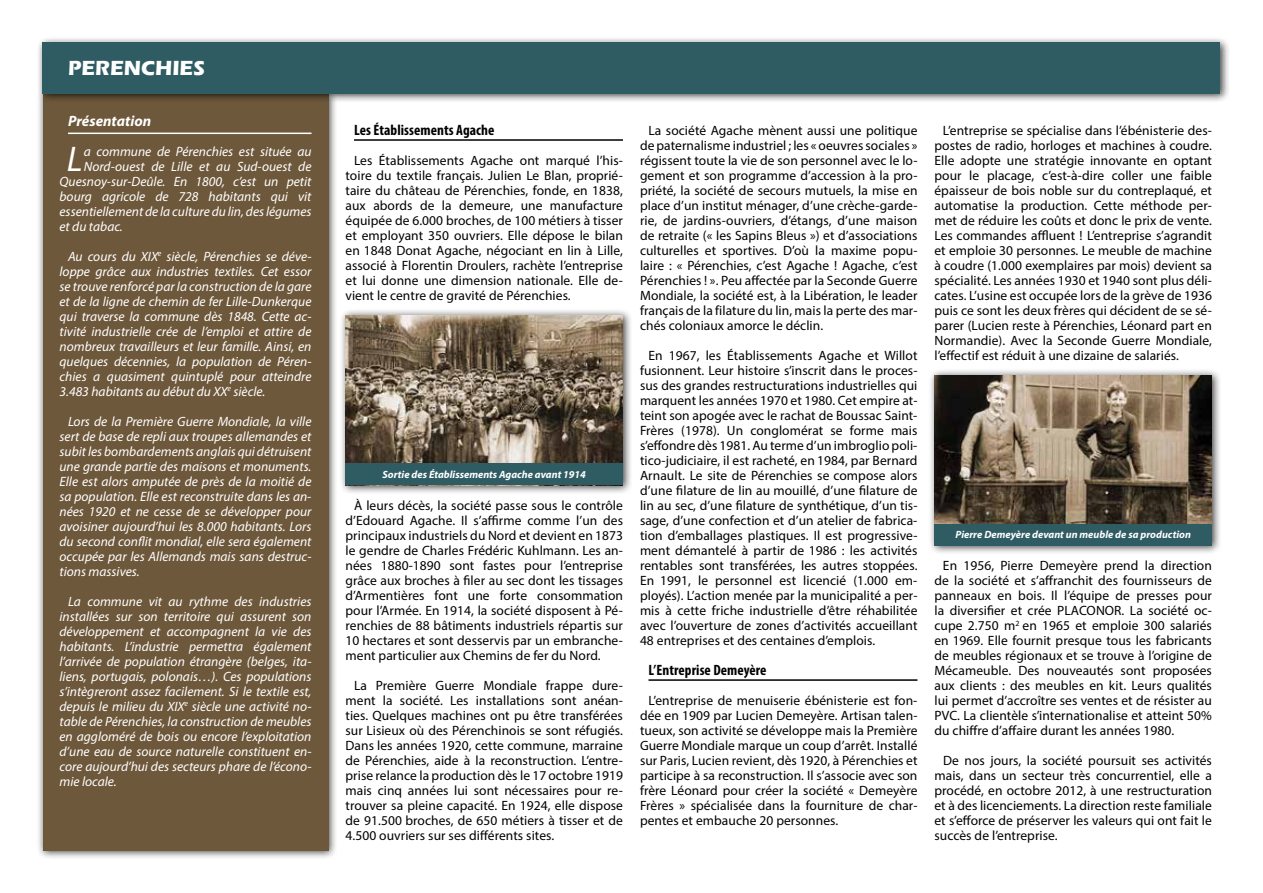
<style>
.page{position:relative;width:1263px;height:893px;background:#fff}
.page>*{position:absolute;margin:0;border:0;box-sizing:border-box;transform-origin:0 0}
.t1{font:italic 35.7px "Myriad Pro";color:#fff}
.t2{font:700 21px "Eras ITC";color:#fff}
.t3{font:700 condensed 15px "Myriad Pro";letter-spacing:.005em;color:#000}
.t4{font:italic 700 15px "Myriad Pro";color:#fff}
.t5{font:13.5px/15px "Myriad Pro";letter-spacing:.005em;color:#000;text-align:justify}
.t6{font:italic 13.5px/15px "Myriad Pro";color:#fff;text-align:justify}
.t7{font:italic 700 10.5px "Myriad Pro";color:#fff}
</style>
<div class="page">
<hr style="left:354px;top:139px;width:269px;height:2px;background:#000">
<hr style="left:648px;top:679px;width:269px;height:2px;background:#000">
<div style="left:36px;top:87px;width:302px;height:773px;background:#000;opacity:.75"></div>
<div style="left:43px;top:94px;width:285px;height:756px;background:#6e583b"></div>
<hr style="left:68px;top:133px;width:243px;height:1px;background:#fff">
<div style="left:36px;top:36px;width:1194px;height:67px;background:#000;opacity:.75"></div>
<div style="left:43px;top:43px;width:1177px;height:51px;background:#2f5c62"></div>
<div style="left:339px;top:308px;width:293px;height:187px;background:#000;opacity:.75"></div>
<img style="left:345px;top:315px;width:278px;height:149px">
<div style="left:345px;top:464px;width:278px;height:21px;background:#2f5c62"></div>
<div style="left:928px;top:368px;width:293px;height:187px;background:#000;opacity:.75"></div>
<img style="left:934px;top:375px;width:278px;height:149px">
<div style="left:934px;top:524px;width:278px;height:21px;background:#2f5c62"></div>
<h2 class="t2" style="left:68px;top:56px;width:138px">PERENCHIES</h2>
<p class="t4" style="left:68px;top:111px;width:85px">Présentation</p>
<h1 class="t1" style="left:67px;top:137px;width:17px">L</h1>
<p class="t6" style="left:84px;top:143px;width:229px">a commune de Pérenchies est située au</p>
<p class="t6" style="left:84px;top:158px;width:229px">Nord-ouest de Lille et au Sud-ouest de</p>
<p class="t6" style="left:60px;top:173px;width:253px">Quesnoy-sur-Deûle. En 1800, c’est un petit</p>
<p class="t6" style="left:60px;top:188px;width:253px">bourg agricole de 728 habitants qui vit</p>
<p class="t6" style="left:60px;top:203px;width:253px">essentiellement de la culture du lin, des légumes</p>
<p class="t6" style="left:60px;top:218px;width:65px">et du tabac.</p>
<p class="t6" style="left:60px;top:248px;width:253px;text-indent:8px">Au cours du XIX<sup>e</sup> siècle, Pérenchies se déve&shy;loppe grâce aux industries textiles. Cet essor se trouve renforcé par la construction de la gare et de la ligne de chemin de fer Lille-Dunkerque qui traverse la commune dès 1848. Cette ac&shy;tivité industrielle crée de l’emploi et attire de nombreux travailleurs et leur famille. Ainsi, en quelques décennies, la population de Péren&shy;chies a quasiment quintuplé pour atteindre 3.483 habitants au début du XX<sup>e</sup> siècle.</p>
<p class="t6" style="left:60px;top:413px;width:253px;text-indent:9px">Lors de la Première Guerre Mondiale, la ville sert de base de repli aux troupes allemandes et subit les bombardements anglais qui détruisent une grande partie des maisons et monuments.<br>Elle est alors amputée de près de la moitié de sa population. Elle est reconstruite dans les an&shy;nées 1920 et ne cesse de se développer pour avoisiner aujourd’hui les 8.000 habitants. Lors du second conflit mondial, elle sera également occupée par les Allemands mais sans destruc&shy;tions massives.</p>
<p class="t6" style="left:60px;top:593px;width:253px;text-indent:9px">La commune vit au rythme des industries installées sur son territoire qui assurent son développement et accompagnent la vie des habitants. L’industrie permettra également l’arrivée de population étrangère (belges, ita&shy;liens, portugais, polonais…). Ces populations s’intègreront assez facilement. Si le textile est, depuis le milieu du XIX<sup>e</sup> siècle une activité no&shy;table de Pérenchies, la construction de meubles en aggloméré de bois ou encore l’exploitation d’une eau de source naturelle constituent en&shy;core aujourd’hui des secteurs phare de l’écono&shy;mie locale.</p>
<p class="t3" style="left:354px;top:121px;width:142px">Les Établissements Agache</p>
<p class="t5" style="left:345px;top:153px;width:279px;text-indent:9px">Les Établissements Agache ont marqué l’his&shy;toire du textile français. Julien Le Blan, proprié&shy;taire du château de Pérenchies, fonde, en 1838, aux abords de la demeure, une manufacture équipée de 6.000 broches, de 100 métiers à tisser et employant 350 ouvriers. Elle dépose le bilan en 1848 Donat Agache, négociant en lin à Lille, associé à Florentin Droulers, rachète l’entreprise et lui donne une dimension nationale. Elle de&shy;vient le centre de gravité de Pérenchies.</p>
<p class="t7" style="left:382px;top:468px;width:205px">Sortie des Établissements Agache avant 1914</p>
<p class="t5" style="left:345px;top:498px;width:279px;text-indent:9px">À leurs décès, la société passe sous le contrôle d’Edouard Agache. Il s’affirme comme l’un des principaux industriels du Nord et devient en 1873 le gendre de Charles Frédéric Kuhlmann. Les an&shy;nées 1880-1890 sont fastes pour l’entreprise grâce aux broches à filer au sec dont les tissages d’Armentières font une forte consommation pour l’Armée. En 1914, la société disposent à Pé&shy;renchies de 88 bâtiments industriels répartis sur 10 hectares et sont desservis par un embranche&shy;ment particulier aux Chemins de fer du Nord.</p>
<p class="t5" style="left:345px;top:678px;width:279px;text-indent:9px">La Première Guerre Mondiale frappe dure&shy;ment la société. Les installations sont anéan&shy;ties. Quelques machines ont pu être transférées sur Lisieux où des Pérenchinois se sont réfugiés.<br>Dans les années 1920, cette commune, marraine de Pérenchies, aide à la reconstruction. L’entre&shy;prise relance la production dès le 17 octobre 1919 mais cinq années lui sont nécessaires pour re&shy;trouver sa pleine capacité. En 1924, elle dispose de 91.500 broches, de 650 métiers à tisser et de 4.500 ouvriers sur ses différents sites.</p>
<p class="t5" style="left:640px;top:123px;width:279px;text-indent:9px">La société Agache mènent aussi une politique de paternalisme industriel ; les « oeuvres sociales » régissent toute la vie de son personnel avec le lo&shy;gement et son programme d’accession à la pro&shy;priété, la société de secours mutuels, la mise en place d’un institut ménager, d’une crèche-garde&shy;rie, de jardins-ouvriers, d’étangs, d’une maison de retraite (« les Sapins Bleus ») et d’associations culturelles et sportives. D’où la maxime popu&shy;laire : « Pérenchies, c’est Agache ! Agache, c’est Pérenchies ! ». Peu affectée par la Seconde Guerre Mondiale, la société est, à la Libération, le leader français de la filature du lin, mais la perte des mar&shy;chés coloniaux amorce le déclin.</p>
<p class="t5" style="left:640px;top:348px;width:279px;text-indent:9px">En 1967, les Établissements Agache et Willot fusionnent. Leur histoire s’inscrit dans le proces&shy;sus des grandes restructurations industrielles qui marquent les années 1970 et 1980. Cet empire at&shy;teint son apogée avec le rachat de Boussac Saint-Frères (1978). Un conglomérat se forme mais s’effondre dès 1981. Au terme d’un imbroglio poli&shy;tico-judiciaire, il est racheté, en 1984, par Bernard Arnault. Le site de Pérenchies se compose alors d’une filature de lin au mouillé, d’une filature de lin au sec, d’une filature de synthétique, d’un tis&shy;sage, d’une confection et d’un atelier de fabrica&shy;tion d’emballages plastiques. Il est progressive&shy;ment démantelé à partir de 1986 : les activités rentables sont transférées, les autres stoppées.<br>En 1991, le personnel est licencié (1.000 em&shy;ployés). L’action menée par la municipalité a per&shy;mis à cette friche industrielle d’être réhabilitée avec l’ouverture de zones d’activités accueillant 48 entreprises et des centaines d’emplois.</p>
<p class="t3" style="left:648px;top:661px;width:120px">L’Entreprise Demeyère</p>
<p class="t5" style="left:640px;top:693px;width:279px;text-indent:9px">L’entreprise de menuiserie ébénisterie est fon&shy;dée en 1909 par Lucien Demeyère. Artisan talen&shy;tueux, son activité se développe mais la Première Guerre Mondiale marque un coup d’arrêt. Installé sur Paris, Lucien revient, dès 1920, à Pérenchies et participe à sa reconstruction. Il s’associe avec son frère Léonard pour créer la société « Demeyère Frères » spécialisée dans la fourniture de char&shy;pentes et embauche 20 personnes.</p>
<p class="t5" style="left:934px;top:123px;width:279px;text-indent:9px">L’entreprise se spécialise dans l’ébénisterie des&shy;postes de radio, horloges et machines à coudre.<br>Elle adopte une stratégie innovante en optant pour le placage, c’est-à-dire coller une faible épaisseur de bois noble sur du contreplaqué, et automatise la production. Cette méthode per&shy;met de réduire les coûts et donc le prix de vente.<br>Les commandes affluent ! L’entreprise s’agrandit et emploie 30 personnes. Le meuble de machine à coudre (1.000 exemplaires par mois) devient sa spécialité. Les années 1930 et 1940 sont plus déli&shy;cates. L’usine est occupée lors de la grève de 1936 puis ce sont les deux frères qui décident de se sé&shy;parer (Lucien reste à Pérenchies, Léonard part en Normandie). Avec la Seconde Guerre Mondiale, l’effectif est réduit à une dizaine de salariés.</p>
<p class="t7" style="left:955px;top:528px;width:237px">Pierre Demeyère devant un meuble de sa production</p>
<p class="t5" style="left:934px;top:558px;width:279px;text-indent:9px">En 1956, Pierre Demeyère prend la direction de la société et s’affranchit des fournisseurs de panneaux en bois. Il l’équipe de presses pour la diversifier et crée PLACONOR. La société oc&shy;cupe 2.750 m<sup>2</sup> en 1965 et emploie 300 salariés en 1969. Elle fournit presque tous les fabricants de meubles régionaux et se trouve à l’origine de Mécameuble. Des nouveautés sont proposées aux clients : des meubles en kit. Leurs qualités lui permet d’accroître ses ventes et de résister au PVC. La clientèle s’internationalise et atteint 50% du chiffre d’affaire durant les années 1980.</p>
<p class="t5" style="left:934px;top:753px;width:279px;text-indent:9px">De nos jours, la société poursuit ses activités mais, dans un secteur très concurrentiel, elle a procédé, en octobre 2012, à une restructuration et à des licenciements. La direction reste familiale et s’efforce de préserver les valeurs qui ont fait le succès de l’entreprise.</p>
</div>
